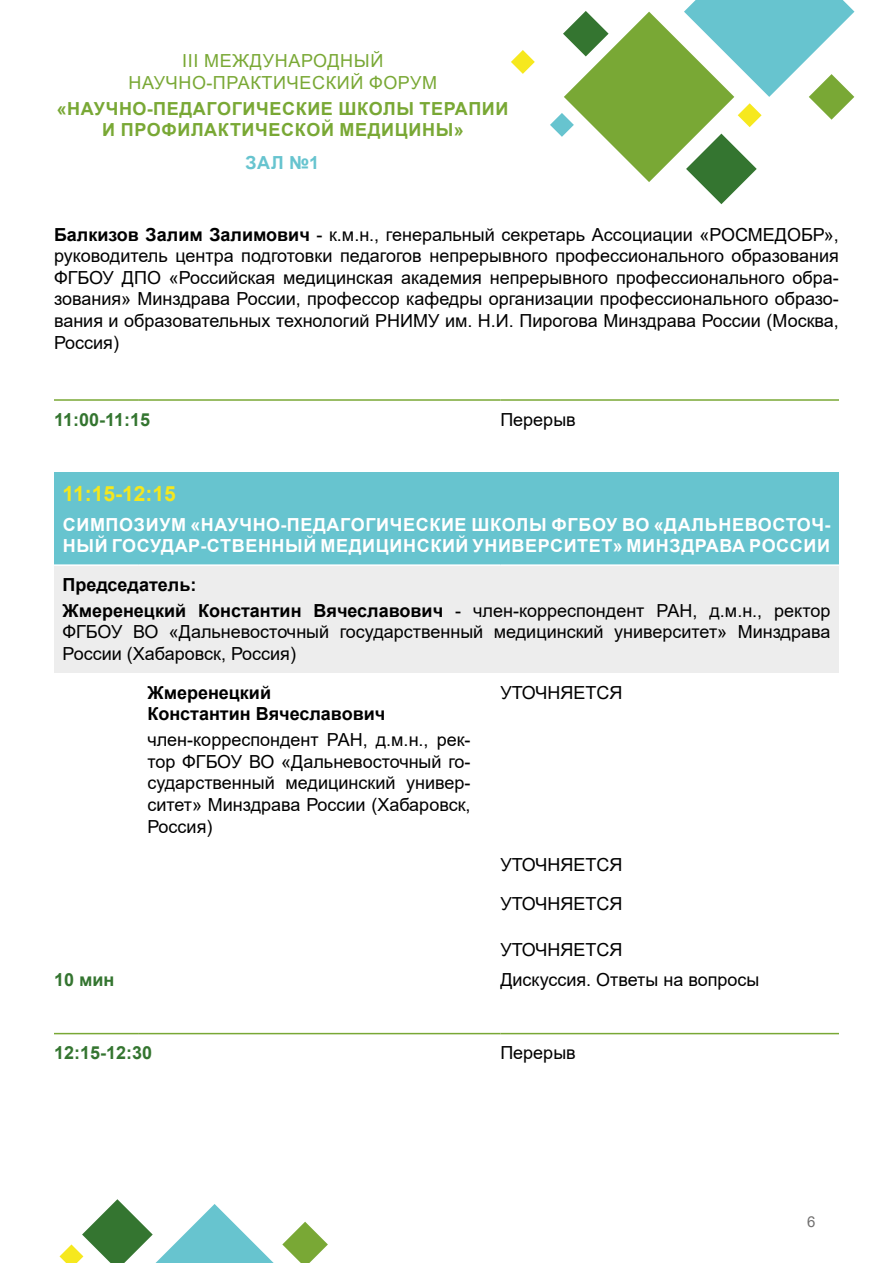
<style>
.page{position:relative;width:893px;height:1263px;background:#fff}
.page>*{position:absolute;margin:0;border:0;box-sizing:border-box;transform-origin:0 0}
.t1{font:700 21px "Arial";color:#f4e71f}
.t2{font:18px/21.6px "Arial";color:#000;text-align:justify}
.t3{font:700 18px/25.8px "Arial";color:#000}
.t4{font:700 18px/21.6px "Arial";letter-spacing:.035em;color:#fff}
.t5{font:700 18px/21.6px "Arial";letter-spacing:.035em;color:#79a835;text-align:center}
.t6{font:18px/21.6px "Arial";letter-spacing:.035em;color:#79a835;text-align:center}
.t7{font:700 18px "Arial";color:#347530}
.t8{font:700 18px "Arial";color:#67c4cf}
.t9{font:15px "Arial";color:#706f6f}
.s1{font-weight:700}
.s2{font-weight:400}
</style>
<div class="page">
<svg style="left:511px;top:50px;width:24px;height:24px"></svg>
<svg style="left:550px;top:0;width:304px;height:204px"></svg>
<svg style="left:60px;top:1199px;width:268px;height:64px"></svg>
<div style="left:54px;top:473px;width:785px;height:92px;background:#67c4cf"></div>
<div style="left:54px;top:565px;width:785px;height:108px;background:#ededed"></div>
<hr style="left:54px;top:399px;width:85px;height:2px;background:#79a835">
<hr style="left:139px;top:399px;width:361px;height:2px;background:#79a835">
<hr style="left:500px;top:399px;width:339px;height:2px;background:#79a835">
<hr style="left:54px;top:1033px;width:85px;height:1px;background:#79a835">
<hr style="left:139px;top:1033px;width:361px;height:1px;background:#79a835">
<hr style="left:500px;top:1033px;width:339px;height:1px;background:#79a835">
<hr style="left:54px;top:564px;width:85px;height:2px;background:#fff">
<hr style="left:139px;top:564px;width:361px;height:2px;background:#fff">
<hr style="left:500px;top:564px;width:339px;height:2px;background:#fff">
<p class="t6" style="left:128px;top:50px;width:310px">III МЕЖДУНАРОДНЫЙ<br>НАУЧНО-ПРАКТИЧЕСКИЙ ФОРУМ</p>
<p class="t5" style="left:57px;top:98px;width:453px">«НАУЧНО-ПЕДАГОГИЧЕСКИЕ ШКОЛЫ ТЕРАПИИ<br>И ПРОФИЛАКТИЧЕСКОЙ МЕДИЦИНЫ»</p>
<p class="t8" style="left:245px;top:150px;width:75px">ЗАЛ №1</p>
<p class="t2" style="left:54px;top:223px;width:786px"><span class="s1">Балкизов Залим Залимович</span> - к.м.н., генеральный секретарь Ассоциации «РОСМЕДОБР», руководитель центра подготовки педагогов непрерывного профессионального образования ФГБОУ ДПО «Российская медицинская академия непрерывного профессионального обра&shy;зования» Минздрава России, профессор кафедры организации профессионального образо&shy;вания и образовательных технологий РНИМУ им. Н.И. Пирогова Минздрава России (Москва, Россия)</p>
<p class="t7" style="left:54px;top:407px;width:98px">11:00-11:15</p>
<p class="t2" style="left:500px;top:409px;width:77px">Перерыв</p>
<p class="t1" style="left:63px;top:478px;width:115px">11:15-12:15</p>
<p class="t4" style="left:63px;top:514px;width:769px">СИМПОЗИУМ «НАУЧНО-ПЕДАГОГИЧЕСКИЕ ШКОЛЫ ФГБОУ ВО «ДАЛЬНЕВОСТОЧ-<br>НЫЙ ГОСУДАР-СТВЕННЫЙ МЕДИЦИНСКИЙ УНИВЕРСИТЕТ» МИНЗДРАВА РОССИИ</p>
<p class="t3" style="left:62px;top:572px;width:769px">Председатель:<br>Жмеренецкий Константин Вячеславович <span class="s2">- член-корреспондент РАН, д.м.н., ректор</span></p>
<p class="t2" style="left:62px;top:621px;width:769px">ФГБОУ ВО «Дальневосточный государственный медицинский университет» Минздрава<br>России (Хабаровск, Россия)</p>
<p class="t3" style="left:147px;top:682px;width:239px;line-height:21.6px">Жмеренецкий<br>Константин Вячеславович</p>
<p class="t2" style="left:147px;top:729px;width:325px">член-корреспондент РАН, д.м.н., рек&shy;тор ФГБОУ ВО «Дальневосточный го&shy;сударственный медицинский универ&shy;ситет» Минздрава России (Хабаровск, Россия)</p>
<p class="t2" style="left:500px;top:681px;width:124px">УТОЧНЯЕТСЯ</p>
<p class="t2" style="left:500px;top:845px;width:124px;line-height:38.5px">УТОЧНЯЕТСЯ<br>УТОЧНЯЕТСЯ</p>
<p class="t2" style="left:500px;top:939px;width:124px">УТОЧНЯЕТСЯ</p>
<p class="t7" style="left:54px;top:967px;width:62px">10 мин</p>
<p class="t2" style="left:500px;top:969px;width:261px">Дискуссия. Ответы на вопросы</p>
<p class="t7" style="left:54px;top:1040px;width:100px">12:15-12:30</p>
<p class="t2" style="left:500px;top:1042px;width:77px">Перерыв</p>
<p class="t9" style="left:807px;top:1211px;width:10px">6</p>
</div>
